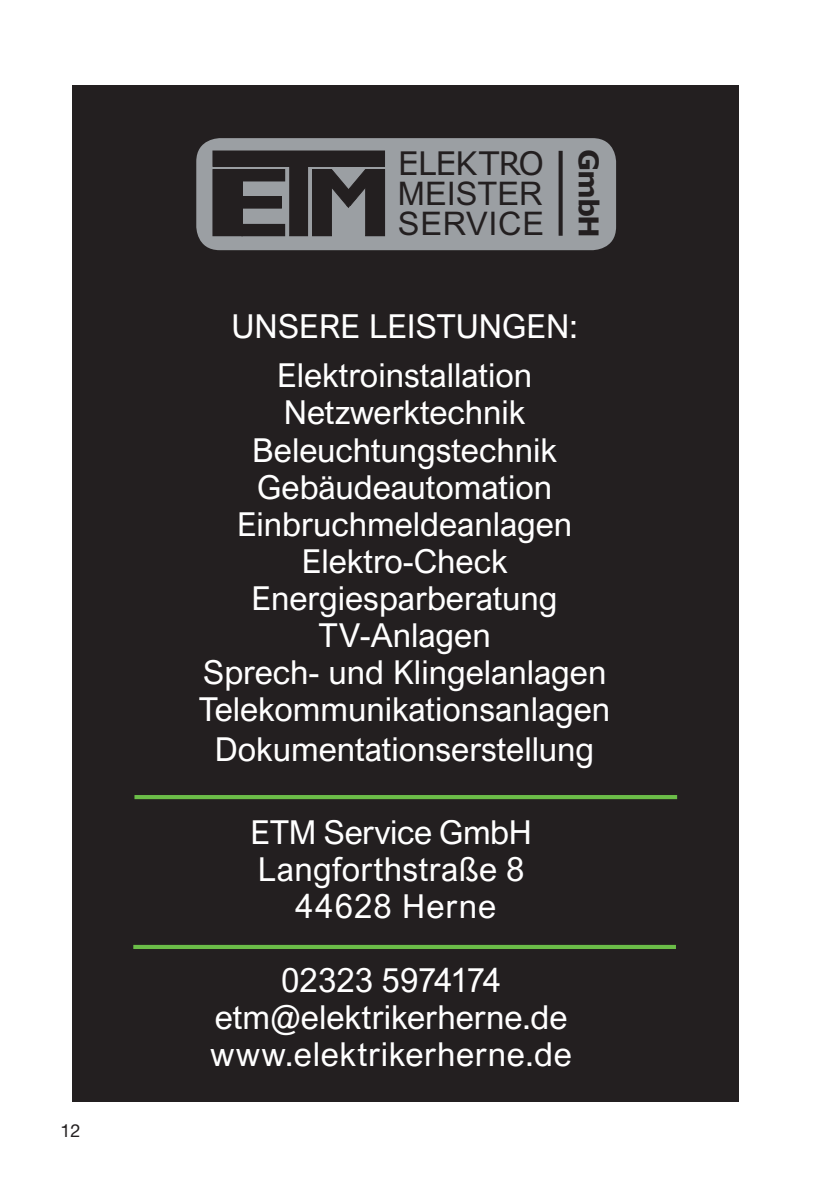
<style>
.page{position:relative;width:840px;height:1191px;background:#fff}
.page>*{position:absolute;margin:0;border:0;box-sizing:border-box;transform-origin:0 0}
.t1{font:33px/37.4px "Arial Nova";color:#fff;text-align:center}
.t2{font:32.6px/30.2px "Arial";color:#231f20}
.t3{font:32.6px "Verdana";letter-spacing:-.02em;color:#231f20}
.t4{font:700 27.2px "Verdana";color:#231f20}
.t5{font:18px "Helvetica Neue LT Pro";color:#231f20}
</style>
<div class="page">
<div style="left:72px;top:85px;width:666px;height:1016px;background:#231f20"></div>
<div style="left:195px;top:137px;width:422px;height:114px;background:#9b9fa3;border-radius:25px"></div>
<div style="left:194px;top:136px;width:424px;height:116px;border:2px solid #231f20;border-radius:25px"></div>
<svg style="left:558px;top:151px;width:4px;height:85px"></svg>
<div style="left:213px;top:170px;width:29px;height:66px;background:#231f20"></div>
<div style="left:212px;top:169px;width:30px;height:67px;border:1px solid #231f20"></div>
<div style="left:242px;top:170px;width:42px;height:11px;background:#231f20"></div>
<div style="left:241px;top:169px;width:44px;height:12px;border:1px solid #231f20"></div>
<div style="left:242px;top:224px;width:42px;height:12px;background:#231f20"></div>
<div style="left:238px;top:197px;width:43px;height:11px;background:#231f20"></div>
<div style="left:238px;top:196px;width:43px;height:12px;border:1px solid #231f20"></div>
<div style="left:213px;top:151px;width:171px;height:15px;background:#231f20"></div>
<div style="left:212px;top:151px;width:172px;height:16px;border:1px solid #231f20"></div>
<div style="left:289px;top:166px;width:18px;height:70px;background:#231f20"></div>
<div style="left:289px;top:165px;width:19px;height:71px;border:1px solid #231f20"></div>
<div style="left:312px;top:170px;width:19px;height:66px;background:#231f20"></div>
<div style="left:365px;top:170px;width:19px;height:66px;background:#231f20"></div>
<div style="left:365px;top:169px;width:19px;height:67px;border:1px solid #231f20"></div>
<svg style="left:322px;top:169px;width:52px;height:41px"></svg>
<div style="left:160px;top:815px;width:462px;height:286px;background:#231f20"></div>
<hr style="left:133px;top:945px;width:542px;height:4px;background:#6bbd48">
<hr style="left:134px;top:795px;width:542px;height:4px;background:#6bbd48">
<p class="t5" style="left:60px;top:1119px;width:22px">12</p>
<p class="t3" style="left:398px;top:140px;width:148px">ELEKTRO</p>
<p class="t2" style="left:398px;top:179px;width:148px">MEISTER<br>SERVICE</p>
<p class="t4" style="left:607px;top:149px;width:90px;rotate:90deg">GmbH</p>
<p class="t1" style="left:231px;top:301px;width:348px;line-height:49.4px">UNSERE LEISTUNGEN:<br>Elektroinstallation</p>
<p class="t1" style="left:199px;top:394px;width:412px">Netzwerktechnik<br>Beleuchtungstechnik<br>Gebäudeautomation<br>Einbruchmeldeanlagen<br>Elektro-Check<br>Energiesparberatung<br>TV-Anlagen<br>Sprech- und Klingelanlagen<br>Telekommunikationsanlagen<br>Dokumentationserstellung</p>
<p class="t1" style="left:250px;top:813px;width:282px">ETM Service GmbH<br>Langforthstraße 8<br>44628 Herne</p>
<p class="t1" style="left:210px;top:961px;width:362px">02323 5974174 etm@elektrikerherne.de www.elektrikerherne.de</p>
</div>
